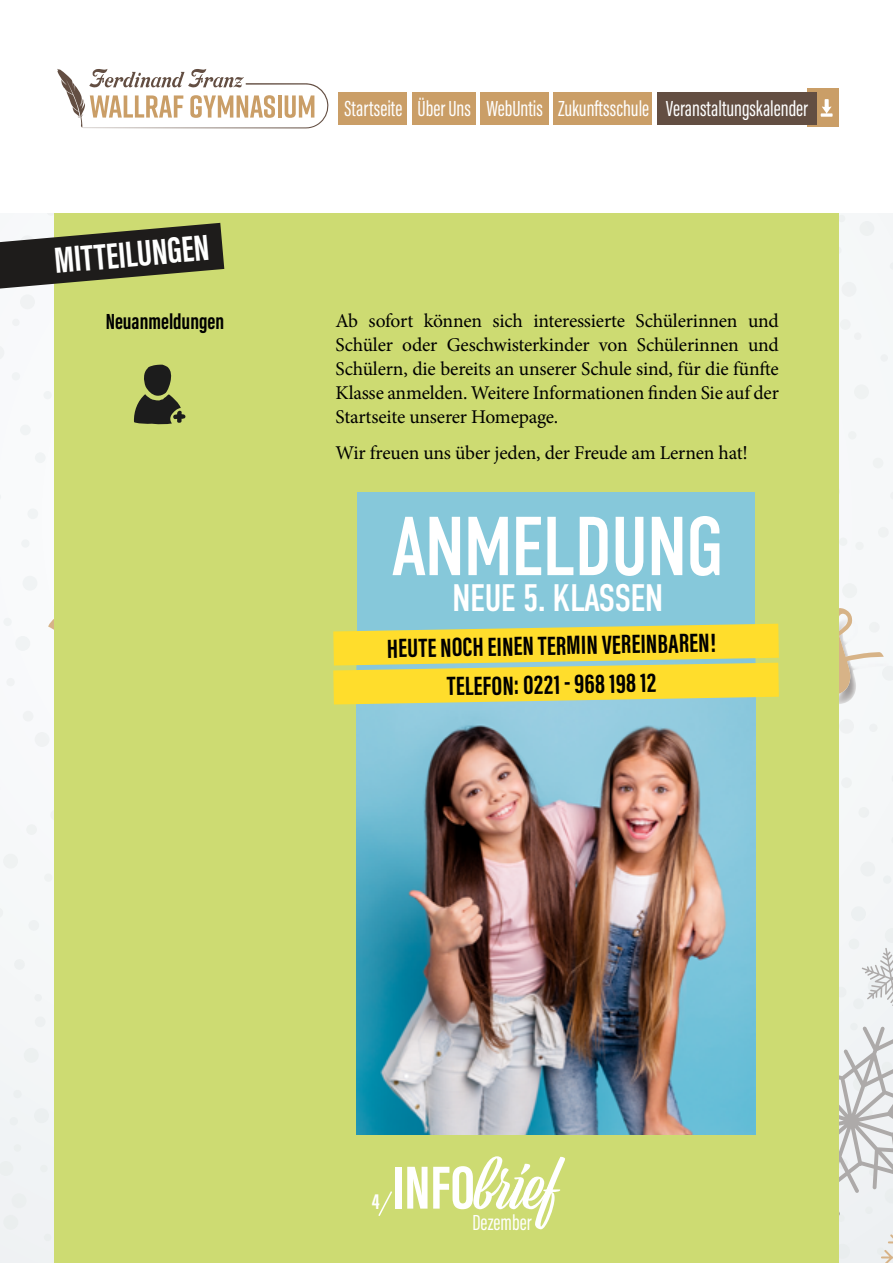
<style>
.page{position:relative;width:893px;height:1263px;background:#f6f8f9}
.page>*{position:absolute;margin:0;border:0;box-sizing:border-box;transform-origin:0 0}
.t1{font:83.4px "DIN Condensed";letter-spacing:-.02em;color:#fff}
.t2{font:62.7px "Viktor Script";color:#fff}
.t3{font:38.25px "DIN Condensed";letter-spacing:-.02em;color:#fff}
.t4{font:700 37.5px "Acumin Pro Extra Cond";color:#fff}
.t5{font:700 27.15px/39px "Acumin Pro Extra Cond";color:#000;text-align:center}
.t6{font:22.5px "Acumin Pro Extra Cond";color:#fff}
.t7{font:700 22.5px "Acumin Pro Extra Cond";color:#000}
.t8{font:700 22.5px "Acumin Pro Extra Cond";color:#fff}
.t9{font:19.5px/24px "Minion Pro";letter-spacing:-.01em;color:#000;text-align:justify}
.s1{font-style:inherit}
.s2{font-family:"Acumin Pro Extra Cond";font-weight:700}
</style>
<div class="page">
<div style="left:3px;top:854px;width:15px;height:14px;background:#eff2f2;border-radius:7px"></div>
<div style="left:35px;top:732px;width:15px;height:15px;background:#f0f2f3;border-radius:7px"></div>
<div style="left:15px;top:636px;width:15px;height:15px;background:#f0f3f4;border-radius:7px"></div>
<svg style="left:10px;top:1117px;width:8px;height:8px"></svg>
<svg style="left:44px;top:1234px;width:7px;height:7px"></svg>
<div style="left:3px;top:1215px;width:15px;height:15px;background:#eaeeee;border-radius:7px"></div>
<div style="left:34px;top:1108px;width:15px;height:15px;background:#ebeff0;border-radius:7px"></div>
<div style="left:24px;top:1048px;width:15px;height:15px;background:#ecf0f0;border-radius:7px"></div>
<div style="left:12px;top:1193px;width:14px;height:15px;background:#ebefef;border-radius:7px"></div>
<svg style="left:41px;top:1165px;width:6px;height:7px"></svg>
<svg style="left:14px;top:1145px;width:7px;height:6px"></svg>
<svg style="left:14px;top:1090px;width:7px;height:8px"></svg>
<svg style="left:0;top:1161px;width:13px;height:15px"></svg>
<div style="left:20px;top:294px;width:15px;height:15px;background:#f0f2f3;border-radius:7px"></div>
<div style="left:23px;top:576px;width:14px;height:15px;background:#f0f3f4;border-radius:7px"></div>
<div style="left:842px;top:282px;width:14px;height:15px;background:#eff1f2;border-radius:7px"></div>
<div style="left:859px;top:221px;width:15px;height:15px;background:#eef1f1;border-radius:7px"></div>
<div style="left:854px;top:384px;width:15px;height:15px;background:#eff2f2;border-radius:7px"></div>
<div style="left:851px;top:906px;width:15px;height:15px;background:#ecf0f1;border-radius:7px"></div>
<div style="left:839px;top:719px;width:15px;height:15px;background:#eff1f2;border-radius:7px"></div>
<div style="left:860px;top:861px;width:15px;height:15px;background:#edf0f1;border-radius:7px"></div>
<svg style="left:839px;top:608px;width:45px;height:89px"></svg>
<svg style="left:861px;top:948px;width:32px;height:50px"></svg>
<svg style="left:839px;top:998px;width:54px;height:261px"></svg>
<svg style="left:877px;top:1225px;width:16px;height:38px"></svg>
<div style="left:54px;top:212px;width:785px;height:1051px;background:#cddb72"></div>
<svg style="left:0;top:223px;width:224px;height:66px"></svg>
<div style="left:0;top:0;width:893px;height:213px;background:#fff"></div>
<svg style="left:134px;top:365px;width:52px;height:59px"></svg>
<div style="left:357px;top:492px;width:398px;height:242px;background:#86c8da"></div>
<img style="left:357px;top:718px;width:398px;height:416px">
<svg style="left:333px;top:623px;width:446px;height:95px"></svg>
<svg style="left:378px;top:1191px;width:14px;height:25px"></svg>
<div style="left:808px;top:89px;width:31px;height:38px;background:#ca9e67"></div>
<div style="left:339px;top:92px;width:68px;height:32px;background:#ca9e67"></div>
<div style="left:481px;top:92px;width:68px;height:32px;background:#ca9e67"></div>
<div style="left:657px;top:92px;width:159px;height:32px;background:#634e42"></div>
<div style="left:412px;top:92px;width:64px;height:32px;background:#ca9e67"></div>
<div style="left:553px;top:92px;width:99px;height:32px;background:#ca9e67"></div>
<svg style="left:57px;top:69px;width:271px;height:60px"></svg>
<svg style="left:821px;top:99px;width:12px;height:18px"></svg>
<h3 class="t4" style="left:52px;top:238px;width:157px;rotate:-5deg">MITTEILUNGEN</h3>
<p class="t7" style="left:106px;top:307px;width:120px">Neuanmeldungen</p>
<p class="t6" style="left:344px;top:95px;width:465px">Startseite Über Uns WebUntis Zukunftsschule Veranstaltungskalender</p>
<p class="t9" style="left:336px;top:308px;width:445px">Ab sofort können sich interessierte Schülerinnen und Schüler oder Geschwisterkinder von Schülerinnen und Schülern, die bereits an unserer Schule sind, für die fünfte Klasse anmelden. Weitere Informationen finden Sie auf der Startseite unserer Homepage.</p>
<p class="t9" style="left:336px;top:441px;width:414px">Wir freuen uns über jeden, der Freude am Lernen hat!</p>
<h1 class="t1" style="left:392px;top:500px;width:334px">ANMELDUNG</h1>
<h3 class="t3" style="left:452px;top:577px;width:213px">NEUE 5<span class="s1">.</span> KLASSEN</h3>
<h3 class="t5" style="left:387px;top:629px;width:331px;rotate:-1deg">HEUTE NOCH EINEN TERMIN VEREINBAREN!<br>TELEFON: 0221 - 968 198 12</h3>
<p class="t8" style="left:372px;top:1188px;width:9px">4</p>
<h2 class="t2" style="left:392px;top:1150px;width:167px"><span class="s2">INFO</span>brief</h2>
<p class="t6" style="left:472px;top:1209px;width:61px">Dezember</p>
</div>
